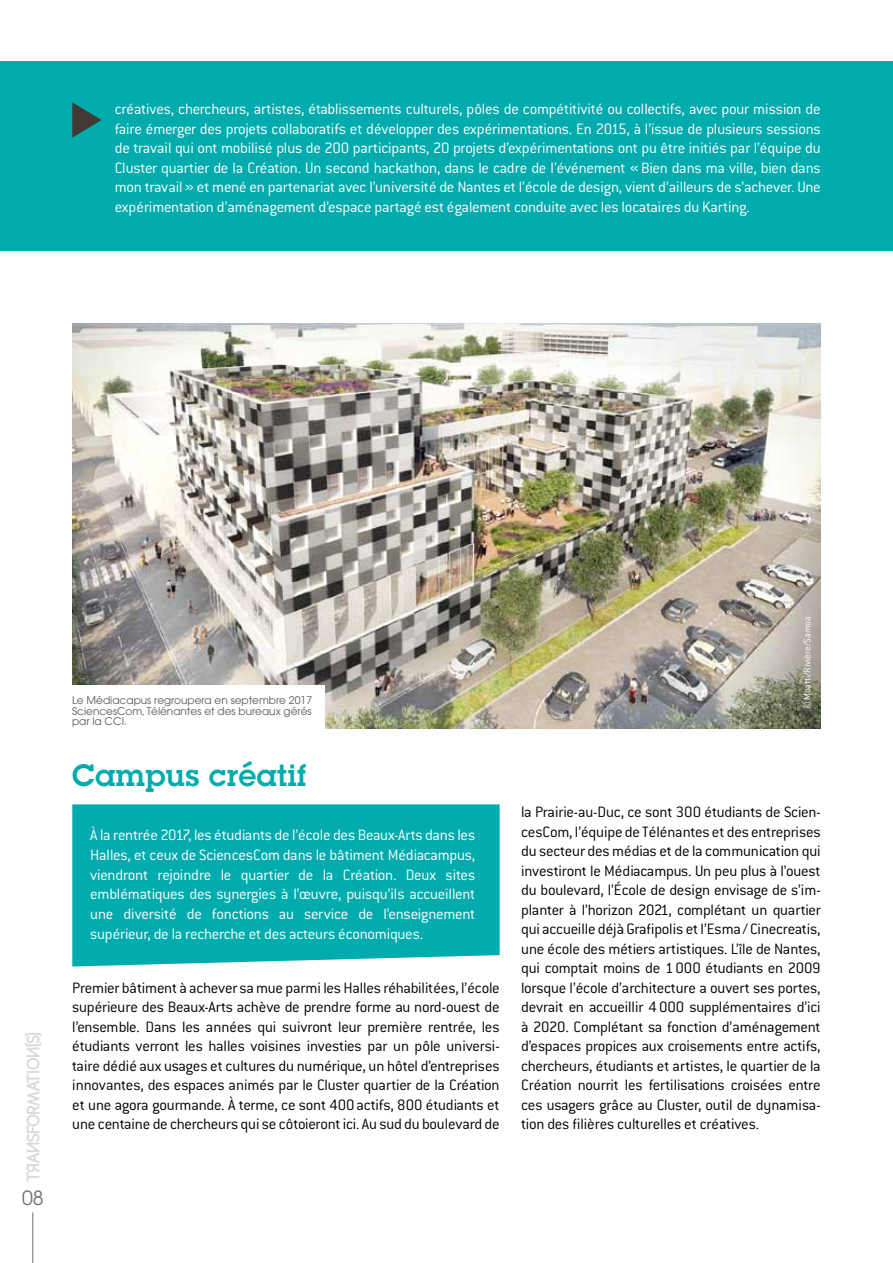
<style>
.page{position:relative;width:893px;height:1263px;background:#fff}
.page>*{position:absolute;margin:0;border:0;box-sizing:border-box;transform-origin:0 0}
.t1{font:600 30px "Lubalin Graph";letter-spacing:.015em;color:#00abad}
.t2{font:19.5px "Avant Garde";color:#707172}
.t3{font:300 16.5px/19.5px "Conduit ITC";letter-spacing:-.01em;color:#000;text-align:justify}
.t4{font:300 16.5px/19.5px "Conduit ITC";letter-spacing:-.015em;color:#fff;text-align:justify}
.t5{font:10.5px/10.5px "Avant Garde";color:#58585a;text-align:justify}
.t6{font:300 10.5px "Conduit ITC";color:#fff}
</style>
<div class="page">
<hr style="left:33px;top:1212px;width:1px;height:51px;background:#707172">
<svg style="left:25px;top:1033px;width:16px;height:149px"></svg>
<img style="left:72px;top:323px;width:749px;height:406px">
<div style="left:0;top:685px;width:324px;height:65px;background:#fff"></div>
<div style="left:0;top:61px;width:893px;height:190px;background:#00abad"></div>
<svg style="left:72px;top:102px;width:30px;height:36px"></svg>
<div style="left:72px;top:804px;width:428px;height:162px;background:#00abad"></div>
<p class="t4" style="left:115px;top:99px;width:707px">créatives, chercheurs, artistes, établissements culturels, pôles de compétitivité ou collectifs, avec pour mission de faire émerger des projets collaboratifs et développer des expérimentations. En 2015, à l’issue de plusieurs sessions de travail qui ont mobilisé plus de 200 participants, 20 projets d’expérimentations ont pu être initiés par l’équipe du Cluster quartier de la Création. Un second hackathon, dans le cadre de l’événement «Bien dans ma ville, bien dans mon travail» et mené en partenariat avec l’université de Nantes et l’école de design, vient d’ailleurs de s’achever. Une expérimentation d’aménagement d’espace partagé est également conduite avec les locataires du Karting.</p>
<p class="t2" style="left:22px;top:1186px;width:23px">08</p>
<p class="t5" style="left:72px;top:695px;width:242px">Le Médiacapus regroupera en septembre 2017<br>SciencesCom, Télénantes et des bureaux gérés par la CCI</p>
<p class="t5" style="left:124px;top:716px;width:4px">.</p>
<h1 class="t1" style="left:72px;top:756px;width:236px">Campus créatif</h1>
<p class="t4" style="left:90px;top:825px;width:386px">À la rentrée 2017, les étudiants de l’école des Beaux-Arts dans les Halles, et ceux de SciencesCom dans le bâtiment Médiacampus, viendront rejoindre le quartier de la Création. Deux sites emblématiques des synergies à l’œuvre, puisqu’ils accueillent une diversité de fonctions au service de l’enseignement supérieur, de la recherche et des acteurs économiques.</p>
<p class="t3" style="left:72px;top:978px;width:429px">Premier bâtiment à achever sa mue parmi les Halles réhabilitées, l’école supérieure des Beaux-Arts achève de prendre forme au nord-ouest de l’ensemble. Dans les années qui suivront leur première rentrée, les étudiants verront les halles voisines investies par un pôle universi&shy;taire dédié aux usages et cultures du numérique, un hôtel d’entreprises innovantes, des espaces animés par le Cluster quartier de la Création et une agora gourmande. À terme, ce sont 400actifs, 800 étudiants et une centaine de chercheurs qui se côtoieront ici. Au sud du boulevard de</p>
<p class="t6" style="left:801px;top:709px;width:94px;rotate:-90deg">© Moatti/Rivière/Samoa</p>
<p class="t3" style="left:521px;top:802px;width:301px">la Prairie-au-Duc, ce sont 300 étudiants de Scien&shy;cesCom, l’équipe de Télénantes et des entreprises du secteur des médias et de la communication qui investiront le Médiacampus. Un peu plus à l’ouest du boulevard, l’École de design envisage de s’im&shy;planter à l’horizon 2021, complétant un quartier qui accueille déjà Grafipolis et l’Esma / Cinecreatis, une école des métiers artistiques. L’île de Nantes, qui comptait moins de 1000 étudiants en 2009 lorsque l’école d’architecture a ouvert ses portes, devrait en accueillir 4000 supplémentaires d’ici à 2020. Complétant sa fonction d’aménagement d’espaces propices aux croisements entre actifs, chercheurs, étudiants et artistes, le quartier de la Création nourrit les fertilisations croisées entre ces usagers grâce au Cluster, outil de dynamisa&shy;tion des filières culturelles et créatives.</p>
</div>
